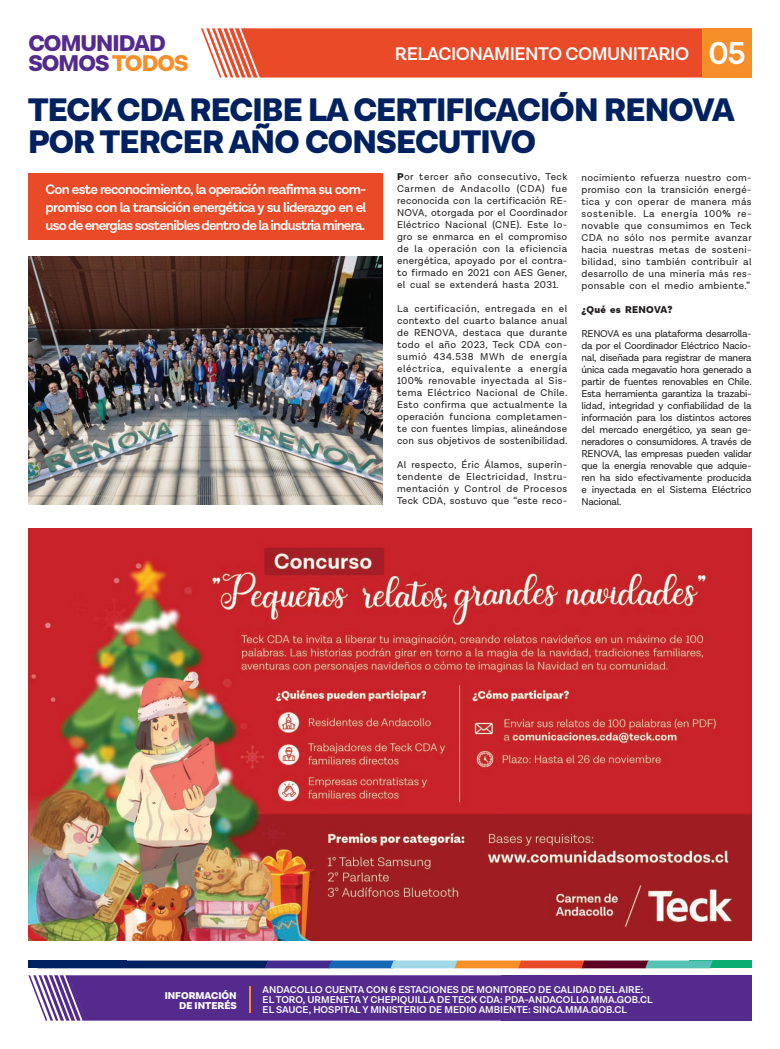
<style>
.page{position:relative;width:780px;height:1049px;background:#fff}
.page>*{position:absolute;margin:0;border:0;box-sizing:border-box;transform-origin:0 0}
.t1{font:900 33px/32px "Lota Grotesque Alt 3";letter-spacing:-.025em;color:#002160}
.t2{font:900 23px/20px "Lota Grotesque Alt 3";letter-spacing:-.04em;color:#542b8d}
.t3{font:600 18.5px "Lota Grotesque Alt 1";letter-spacing:-.025em;color:#fff}
.t4{font:600 14px/18px "Lota Grotesque Alt 1";letter-spacing:-.06em;color:#fff;text-align:justify}
.t5{font:10px/12px "Lota Grotesque Alt 1";letter-spacing:.02em;color:#231f20;text-align:justify}
.t6{font:600 10px/10px "Lota Grotesque Alt 1";color:#fff}
.t7{font:900 10px/10px "Lota Grotesque Alt 2";color:#fff;text-align:right}
.t8{font:900 10px "Lota Grotesque Alt 3";letter-spacing:.03em;color:#231f20}
.s1{color:#f68e29}
.s2{font-size:32px}
.s3{font-family:"Lota Grotesque Alt 2";font-weight:900}
</style>
<div class="page">
<svg style="left:201px;top:28px;width:501px;height:50px;background:#ea5737"></svg>
<div style="left:702px;top:28px;width:49px;height:50px;background:#f68e29"></div>
<div style="left:28px;top:173px;width:355px;height:67px;background:#e94b28"></div>
<div style="left:689px;top:960px;width:62px;height:8px;background:#09ae73"></div>
<div style="left:28px;top:960px;width:99px;height:8px;background:#002160"></div>
<svg style="left:127px;top:960px;width:585px;height:8px;background:#6c677c"></svg>
<svg style="left:28px;top:975px;width:473px;height:45px;background:#5e3793"></svg>
<div style="left:501px;top:975px;width:250px;height:45px;background:#542b8d"></div>
<hr style="left:249px;top:986px;width:2px;height:27px;background:#f68e29">
<img style="left:28px;top:256px;width:355px;height:248px">
<img style="left:28px;top:528px;width:723px;height:413px">
<h2 class="t2" style="left:28px;top:34px;width:162px">COMUNIDAD<br>SOMOS<span class="s1">TODOS</span></h2>
<h3 class="t3" style="left:395px;top:43px;width:352px">RELACIONAMIENTO COMUNITARIO <span class="s2">05</span></h3>
<h1 class="t1" style="left:28px;top:95px;width:708px">TECK CDA RECIBE LA CERTIFICACIÓN RENOVA<br>POR TERCER AÑO CONSECUTIVO</h1>
<p class="t5" style="left:397px;top:171px;width:172px"><span class="s3">P</span>or tercer año consecutivo, Teck Carmen de Andacollo (CDA) fue reconocida con la certificación RE-NOVA, otorgada por el Coordinador Eléctrico Nacional (CNE). Este lo&shy;gro se enmarca en el compromiso de la operación con la eficiencia energética, apoyado por el contra&shy;to firmado en 2021 con AES Gener, el cual se extenderá hasta 2031.</p>
<p class="t5" style="left:397px;top:303px;width:172px">La certificación, entregada en el contexto del cuarto balance anual de RENOVA, destaca que durante todo el año 2023, Teck CDA con&shy;sumió 434.538 MWh de energía eléctrica, equivalente a energía 100% renovable inyectada al Sis&shy;tema Eléctrico Nacional de Chile.<br>Esto confirma que actualmente la operación funciona completamen&shy;te con fuentes limpias, alineándose con sus objetivos de sostenibilidad.</p>
<p class="t5" style="left:397px;top:459px;width:172px">Al respecto, Éric Álamos, superin&shy;tendente de Electricidad, Instru&shy;mentación y Control de Procesos Teck CDA, sostuvo que “este reco-</p>
<h3 class="t4" style="left:46px;top:181px;width:322px">Con este reconocimiento, la operación reafirma su com&shy;promiso con la transición energética y su liderazgo en el uso de energías sostenibles dentro de la industria minera.</h3>
<p class="t5" style="left:581px;top:172px;width:172px">nocimiento refuerza nuestro com&shy;promiso con la transición energé&shy;tica y con operar de manera más sostenible. La energía 100% re&shy;novable que consumimos en Teck CDA no sólo nos permite avanzar hacia nuestras metas de sosteni&shy;bilidad, sino también contribuir al desarrollo de una minería más res&shy;ponsable con el medio ambiente.”</p>
<p class="t8" style="left:581px;top:304px;width:93px">¿Qué es RENOVA?</p>
<p class="t5" style="left:581px;top:328px;width:172px">RENOVA es una plataforma desarrolla&shy;da por el Coordinador Eléctrico Nacio&shy;nal, diseñada para registrar de manera única cada megavatio hora generado a partir de fuentes renovables en Chile.<br>Esta herramienta garantiza la trazabi&shy;lidad, integridad y confiabilidad de la información para los distintos actores del mercado energético, ya sean ge&shy;neradores o consumidores. A través de RENOVA, las empresas pueden validar que la energía renovable que adquie&shy;ren ha sido efectivamente producida e inyectada en el Sistema Eléctrico Nacional.</p>
<p class="t7" style="left:165px;top:990px;width:74px">INFORMACIÓN<br>DE INTERÉS</p>
<p class="t6" style="left:262px;top:985px;width:391px">ANDACOLLO CUENTA CON 6 ESTACIONES DE MONITOREO DE CALIDAD DEL AIRE:<br>EL TORO, URMENETA Y CHEPIQUILLA DE TECK CDA: PDA-ANDACOLLO.MMA.GOB.CL<br>EL SAUCE, HOSPITAL Y MINISTERIO DE MEDIO AMBIENTE: SINCA.MMA.GOB.CL</p>
</div>
